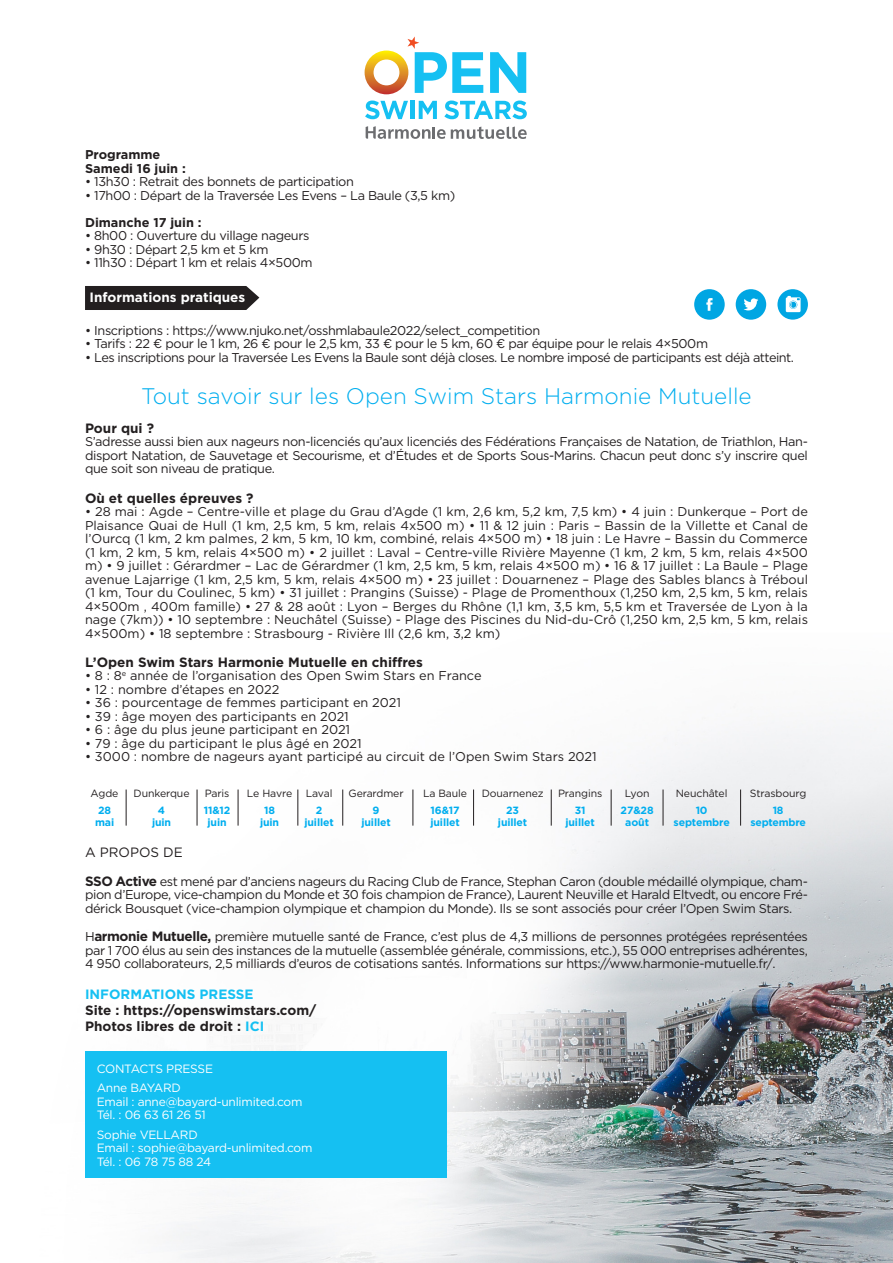
<style>
.page{position:relative;width:893px;height:1263px;background:#fff}
.page>*{position:absolute;margin:0;border:0;box-sizing:border-box;transform-origin:0 0}
.t1{font:300 22.5px "Gotham";color:#00aeef}
.t2{font:700 13.5px "Gotham";color:#231f20}
.t3{font:700 13.5px "Gotham";color:#fff}
.t4{font:700 13.5px "Gotham";color:#15c0f2}
.t5{font:13.5px "Gotham";color:#231f20}
.t6{font:12.75px/13.5px "Gotham";letter-spacing:-.03em;color:#231f20;text-align:justify}
.t7{font:12.75px "Gotham";color:#231f20}
.t8{font:700 12.75px "Gotham";color:#231f20}
.t9{font:12px "Gotham";letter-spacing:-.02em;color:#fff}
.t10{font:700 10.5px "Gotham";letter-spacing:-.01em;color:#00aeef}
.t11{font:10.5px "Gotham";letter-spacing:-.01em;color:#231f20}
.s1{font-weight:700;font-size:13.5px}
.s2{color:#15c0f2}
</style>
<div class="page">
<img style="left:85px;top:716px;width:808px;height:547px">
<div style="left:85px;top:1052px;width:361px;height:126px;background:#15c0f2"></div>
<div style="left:85px;top:286px;width:174px;height:24px;background:#231f20"></div>
<div style="left:694px;top:289px;width:31px;height:31px;background:#00a6e3;border-radius:50%"></div>
<svg style="left:706px;top:298px;width:6px;height:13px"></svg>
<div style="left:736px;top:289px;width:30px;height:31px;background:#00a6e3;border-radius:50%"></div>
<svg style="left:743px;top:298px;width:15px;height:12px"></svg>
<div style="left:777px;top:289px;width:31px;height:31px;background:#00a6e3;border-radius:50%"></div>
<svg style="left:786px;top:296px;width:15px;height:16px"></svg>
<svg style="left:366px;top:126px;width:161px;height:13px"></svg>
<svg style="left:365px;top:101px;width:43px;height:18px"></svg>
<hr style="left:411px;top:101px;width:4px;height:18px;background:#15c0f2">
<svg style="left:419px;top:101px;width:18px;height:18px"></svg>
<svg style="left:444px;top:101px;width:83px;height:18px"></svg>
<svg style="left:490px;top:52px;width:36px;height:41px"></svg>
<svg style="left:365px;top:36px;width:118px;height:58px"></svg>
<hr style="left:126px;top:789px;width:1px;height:37px;background:#231f20">
<hr style="left:197px;top:789px;width:1px;height:37px;background:#231f20">
<hr style="left:238px;top:789px;width:1px;height:37px;background:#231f20">
<hr style="left:297px;top:789px;width:1px;height:37px;background:#231f20">
<hr style="left:342px;top:789px;width:1px;height:37px;background:#231f20">
<hr style="left:413px;top:789px;width:1px;height:37px;background:#231f20">
<hr style="left:473px;top:789px;width:1px;height:37px;background:#231f20">
<hr style="left:551px;top:789px;width:1px;height:37px;background:#231f20">
<hr style="left:611px;top:789px;width:1px;height:37px;background:#231f20">
<hr style="left:663px;top:789px;width:1px;height:37px;background:#231f20">
<hr style="left:740px;top:789px;width:1px;height:37px;background:#231f20">
<p class="t8" style="left:85px;top:146px;width:77px">Programme</p>
<p class="t8" style="left:85px;top:160px;width:102px">Samedi 16 juin :</p>
<p class="t6" style="left:85px;top:174px;width:270px">• 13h30 : Retrait des bonnets de participation</p>
<p class="t6" style="left:85px;top:188px;width:372px">• 17h00 : Départ de la Traversée Les Evens – La Baule (3,5 km)</p>
<p class="t8" style="left:85px;top:214px;width:118px">Dimanche 17 juin :</p>
<p class="t6" style="left:85px;top:228px;width:226px">• 8h00 : Ouverture du village nageurs</p>
<p class="t6" style="left:85px;top:242px;width:185px">• 9h30 : Départ 2,5 km et 5 km</p>
<p class="t6" style="left:85px;top:255px;width:229px">• 11h30 : Départ 1 km et relais 4×500m</p>
<p class="t3" style="left:90px;top:288px;width:157px">Informations pratiques</p>
<p class="t6" style="left:85px;top:323px;width:457px">• Inscriptions : https://www.njuko.net/osshmlabaule2022/select_competition</p>
<p class="t6" style="left:85px;top:336px;width:625px">• Tarifs : 22 € pour le 1 km, 26 € pour le 2,5 km, 33 € pour le 5 km, 60 € par équipe pour le relais 4×500m</p>
<p class="t6" style="left:85px;top:350px;width:710px">• Les inscriptions pour la Traversée Les Evens la Baule sont déjà closes. Le nombre imposé de participants est déjà atteint.</p>
<p class="t1" style="left:141px;top:381px;width:612px">Tout savoir sur les Open Swim Stars Harmonie Mutuelle</p>
<p class="t2" style="left:85px;top:419px;width:71px">Pour qui ?</p>
<p class="t6" style="left:85px;top:435px;width:724px">S’adresse aussi bien aux nageurs non-licenciés qu’aux licenciés des Fédérations Françaises de Natation, de Triathlon, Han&shy;disport Natation, de Sauvetage et Secourisme, et d’Études et de Sports Sous-Marins. Chacun peut donc s’y inscrire quel que soit son niveau de pratique.</p>
<p class="t2" style="left:85px;top:489px;width:170px">Où et quelles épreuves ?</p>
<p class="t6" style="left:85px;top:504px;width:724px">• 28 mai : Agde – Centre-ville et plage du Grau d’Agde (1 km, 2,6 km, 5,2 km, 7,5 km) • 4 juin : Dunkerque – Port de Plaisance Quai de Hull (1 km, 2,5 km, 5 km, relais 4x500 m) • 11 &amp; 12 juin : Paris – Bassin de la Villette et Canal de l’Ourcq (1 km, 2 km palmes, 2 km, 5 km, 10 km, combiné, relais 4×500 m) • 18 juin : Le Havre – Bassin du Commerce (1 km, 2 km, 5 km, relais 4×500 m) • 2 juillet : Laval – Centre-ville Rivière Mayenne (1 km, 2 km, 5 km, relais 4×500 m) • 9 juillet : Gérardmer – Lac de Gérardmer (1 km, 2,5 km, 5 km, relais 4×500 m) • 16 &amp; 17 juillet : La Baule – Plage avenue Lajarrige (1 km, 2,5 km, 5 km, relais 4×500 m) • 23 juillet : Douarnenez – Plage des Sables blancs à Tréboul (1 km, Tour du Coulinec, 5 km) • 31 juillet : Prangins (Suisse) - Plage de Promenthoux (1,250 km, 2,5 km, 5 km, relais 4×500m , 400m famille) • 27 &amp; 28 août : Lyon – Berges du Rhône (1,1 km, 3,5 km, 5,5 km et Traversée de Lyon à la nage (7km)) • 10 septembre : Neuchâtel (Suisse) - Plage des Piscines du Nid-du-Crô (1,250 km, 2,5 km, 5 km, relais 4×500m) • 18 septembre : Strasbourg - Rivière Ill (2,6 km, 3,2 km)</p>
<p class="t2" style="left:85px;top:653px;width:339px">L’Open Swim Stars Harmonie Mutuelle en chiffres</p>
<p class="t7" style="left:85px;top:668px;width:398px">• 8 : 8<sup>e</sup> année de l’organisation des Open Swim Stars en France</p>
<p class="t7" style="left:85px;top:681px;width:196px">• 12 : nombre d’étapes en 2022</p>
<p class="t7" style="left:85px;top:695px;width:317px">• 36 : pourcentage de femmes participant en 2021</p>
<p class="t7" style="left:85px;top:708px;width:265px">• 39 : âge moyen des participants en 2021</p>
<p class="t7" style="left:85px;top:722px;width:267px">• 6 : âge du plus jeune participant en 2021</p>
<p class="t7" style="left:85px;top:735px;width:278px">• 79 : âge du participant le plus âgé en 2021</p>
<p class="t7" style="left:85px;top:749px;width:513px">• 3000 : nombre de nageurs ayant participé au circuit de l’Open Swim Stars 2021</p>
<p class="t11" style="left:91px;top:787px;width:29px">Agde</p>
<p class="t11" style="left:134px;top:787px;width:57px">Dunkerque</p>
<p class="t11" style="left:205px;top:787px;width:26px">Paris</p>
<p class="t11" style="left:247px;top:787px;width:47px">Le Havre</p>
<p class="t11" style="left:306px;top:787px;width:28px">Laval</p>
<p class="t11" style="left:349px;top:787px;width:57px">Gerardmer</p>
<p class="t11" style="left:423px;top:787px;width:46px">La Baule</p>
<p class="t11" style="left:482px;top:787px;width:63px">Douarnenez</p>
<p class="t11" style="left:558px;top:787px;width:46px">Prangins</p>
<p class="t11" style="left:625px;top:787px;width:26px">Lyon</p>
<p class="t11" style="left:676px;top:787px;width:53px">Neuchâtel</p>
<p class="t11" style="left:750px;top:787px;width:58px">Strasbourg</p>
<p class="t10" style="left:98px;top:803px;width:15px">28</p>
<p class="t10" style="left:158px;top:803px;width:9px">4</p>
<p class="t10" style="left:204px;top:803px;width:28px">11&amp;12</p>
<p class="t10" style="left:264px;top:803px;width:12px">18</p>
<p class="t10" style="left:316px;top:803px;width:8px">2</p>
<p class="t10" style="left:373px;top:803px;width:8px">9</p>
<p class="t10" style="left:430px;top:803px;width:31px">16&amp;17</p>
<p class="t10" style="left:506px;top:803px;width:14px">23</p>
<p class="t10" style="left:575px;top:803px;width:12px">31</p>
<p class="t10" style="left:621px;top:803px;width:35px">27&amp;28</p>
<p class="t10" style="left:696px;top:803px;width:13px">10</p>
<p class="t10" style="left:773px;top:803px;width:12px">18</p>
<p class="t10" style="left:95px;top:815px;width:21px">mai</p>
<p class="t10" style="left:152px;top:815px;width:21px">juin</p>
<p class="t10" style="left:208px;top:815px;width:21px">juin</p>
<p class="t10" style="left:260px;top:815px;width:21px">juin</p>
<p class="t10" style="left:304px;top:815px;width:31px">juillet</p>
<p class="t10" style="left:361px;top:815px;width:31px">juillet</p>
<p class="t10" style="left:430px;top:815px;width:31px">juillet</p>
<p class="t10" style="left:498px;top:815px;width:31px">juillet</p>
<p class="t10" style="left:565px;top:815px;width:31px">juillet</p>
<p class="t10" style="left:625px;top:815px;width:25px">août</p>
<p class="t10" style="left:673px;top:815px;width:58px">septembre</p>
<p class="t10" style="left:750px;top:815px;width:57px">septembre</p>
<p class="t5" style="left:85px;top:844px;width:99px">A PROPOS DE</p>
<p class="t6" style="left:85px;top:874px;width:724px"><span class="s1">SSO Active</span> est mené par d’anciens nageurs du Racing Club de France, Stephan Caron (double médaillé olympique, cham&shy;pion d’Europe, vice-champion du Monde et 30 fois champion de France), Laurent Neuville et Harald Eltvedt, ou encore Fré&shy;dérick Bousquet (vice-champion olympique et champion du Monde). Ils se sont associés pour créer l’Open Swim Stars.</p>
<p class="t6" style="left:85px;top:930px;width:724px">H<span class="s1">armonie Mutuelle,</span> première mutuelle santé de France, c’est plus de 4,3 millions de personnes protégées représentées par 1 700 élus au sein des instances de la mutuelle (assemblée générale, commissions, etc.), 55 000 entreprises adhérentes, 4 950 collaborateurs, 2,5 milliards d’euros de cotisations santés. Informations sur https://www.harmonie-mutuelle.fr/.</p>
<p class="t4" style="left:85px;top:985px;width:170px">INFORMATIONS PRESSE</p>
<p class="t2" style="left:85px;top:1001px;width:233px">Site : https://openswimstars.com/</p>
<p class="t2" style="left:85px;top:1017px;width:181px">Photos libres de droit : <span class="s2">ICI</span></p>
<p class="t9" style="left:97px;top:1061px;width:118px">CONTACTS PRESSE</p>
<p class="t9" style="left:97px;top:1080px;width:86px">Anne BAYARD</p>
<p class="t9" style="left:97px;top:1094px;width:207px">Email : anne@bayard-unlimited.com</p>
<p class="t9" style="left:97px;top:1107px;width:111px">Tél. : 06 63 61 26 51</p>
<p class="t9" style="left:97px;top:1127px;width:102px">Sophie VELLARD</p>
<p class="t9" style="left:97px;top:1140px;width:217px">Email : sophie@bayard-unlimited.com</p>
<p class="t9" style="left:97px;top:1154px;width:116px">Tél. : 06 78 75 88 24</p>
</div>
